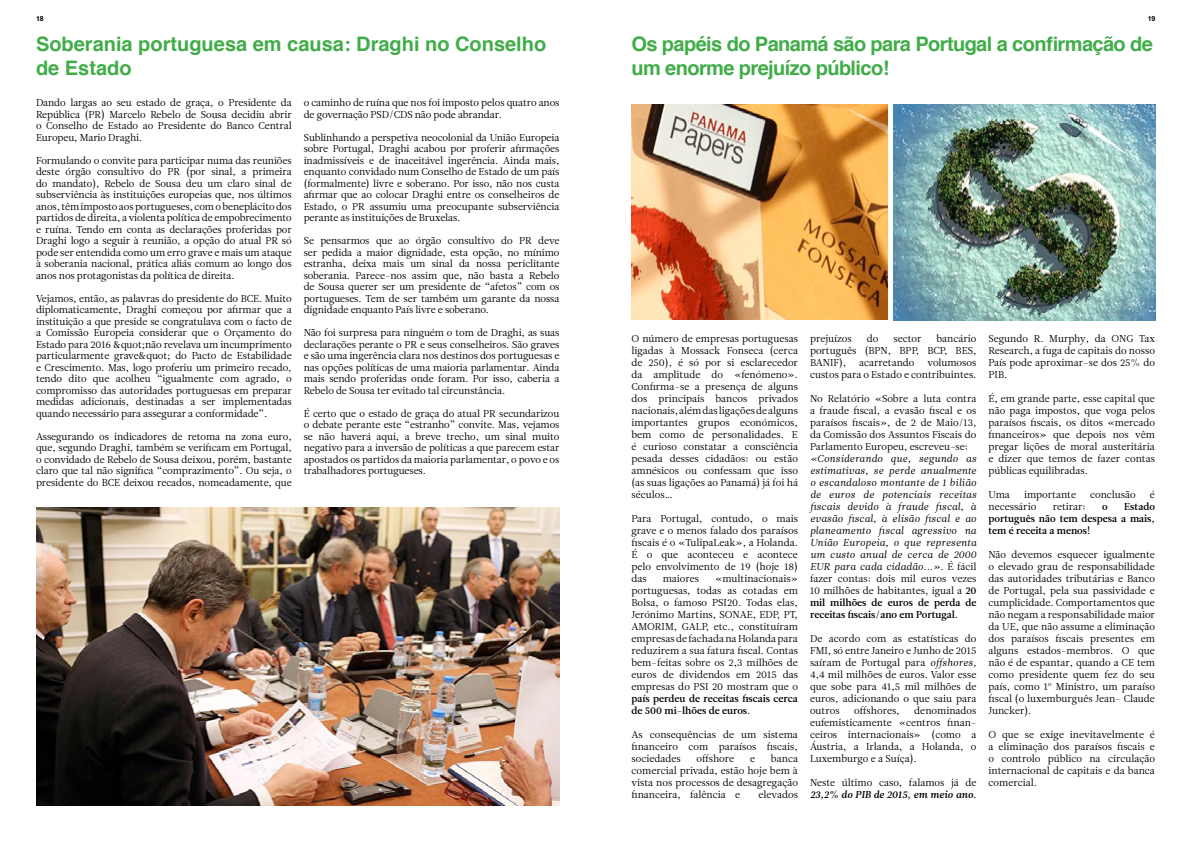
<style>
.page{position:relative;width:1191px;height:842px;background:#fff}
.page>*{position:absolute;margin:0;border:0;box-sizing:border-box;transform-origin:0 0}
.t1{font:700 20px/24px "Helvetica";letter-spacing:-.03em;color:#41ad49}
.t2{font:700 20px/24px "Helvetica";color:#41ad49}
.t3{font:10px/12px "Leitura News Roman 1";color:#000;text-align:justify}
.t4{font:10px/12px "Leitura News Italic 1";color:#000;text-align:justify}
.t5{font:10px/12px "Leitura News Roman 3";color:#000}
.t6{font:10px "Leitura News Italic 3";color:#000}
.t7{font:700 7px "Helvetica";color:#000}
.s1{font-family:"Leitura News Roman 1"}
.s2{font-family:"Leitura News Roman 3"}
.s3{font-family:"Leitura News Italic 1"}
</style>
<div class="page">
<img style="left:631px;top:104px;width:256px;height:216px">
<img style="left:893px;top:104px;width:262px;height:216px">
<img style="left:36px;top:507px;width:523px;height:299px">
<p class="t7" style="left:36px;top:13px;width:9px">18</p>
<p class="t7" style="left:1147px;top:13px;width:9px">19</p>
<h1 class="t2" style="left:36px;top:32px;width:512px">Soberania portuguesa em causa: Draghi no Conselho de Estado</h1>
<h1 class="t1" style="left:631px;top:32px;width:523px">Os papéis do Panamá são para Portugal a confirmação de um enorme prejuízo público!</h1>
<p class="t3" style="left:36px;top:97px;width:257px;line-height:11.5px">Dando largas ao seu estado de graça, o Presidente da República (PR) Marcelo Rebelo de Sousa decidiu abrir o Conselho de Estado ao Presidente do Banco Central Europeu, Mario Draghi.</p>
<p class="t3" style="left:36px;top:155px;width:257px;line-height:11.5px">Formulando o convite para participar numa das reuniões deste órgão consultivo do PR (por sinal, a primeira do mandato), Rebelo de Sousa deu um claro sinal de subserviência às instituições europeias que, nos últimos anos, têm imposto aos portugueses, com o beneplácito dos partidos de direita, a violenta política de empobrecimento e ruína. Tendo em conta as declarações proferidas por Draghi logo a seguir à reunião, a opção do atual PR só pode ser entendida como um erro grave e mais um ataque à soberania nacional, prática aliás comum ao longo dos anos nos protagonistas da política de direita.</p>
<p class="t3" style="left:36px;top:293px;width:257px;line-height:11.5px">Vejamos, então, as palavras do presidente do BCE. Muito diplomaticamente, Draghi começou por afirmar que a instituição a que preside se congratulava com o facto de a Comissão Europeia considerar que o Orçamento do Estado para 2016 &amp;quot;não revelava um incumprimento particularmente grave&amp;quot; do Pacto de Estabilidade e Crescimento. Mas, logo proferiu um primeiro recado, tendo dito que acolheu “igualmente com agrado, o compromisso das autoridades portuguesas em preparar medidas adicionais, destinadas a ser implementadas quando necessário para assegurar a conformidade”.</p>
<p class="t3" style="left:36px;top:431px;width:257px;line-height:11.5px">Assegurando os indicadores de retoma na zona euro, que, segundo Draghi, também se verificam em Portugal, o convidado de Rebelo de Sousa deixou, porém, bastante claro que tal não significa “comprazimento”. Ou seja, o presidente do BCE deixou recados, nomeadamente, que</p>
<p class="t3" style="left:304px;top:97px;width:257px;line-height:11.5px">o caminho de ruína que nos foi imposto pelos quatro anos de governação PSD/CDS não pode abrandar.</p>
<p class="t3" style="left:304px;top:132px;width:257px;line-height:11.5px">Sublinhando a perspetiva neocolonial da União Europeia sobre Portugal, Draghi acabou por proferir afirmações inadmissíveis e de inaceitável ingerência. Ainda mais, enquanto convidado num Conselho de Estado de um país (formalmente) livre e soberano. Por isso, não nos custa afirmar que ao colocar Draghi entre os conselheiros de Estado, o PR assumiu uma preocupante subserviência perante as instituições de Bruxelas.</p>
<p class="t3" style="left:304px;top:235px;width:257px;line-height:11.5px">Se pensarmos que ao órgão consultivo do PR deve ser pedida a maior dignidade, esta opção, no mínimo estranha, deixa mais um sinal da nossa periclitante soberania. Parece-nos assim que, não basta a Rebelo de Sousa querer ser um presidente de “afetos” com os portugueses. Tem de ser também um garante da nossa dignidade enquanto País livre e soberano.</p>
<p class="t3" style="left:304px;top:327px;width:257px;line-height:11.5px">Não foi surpresa para ninguém o tom de Draghi, as suas declarações perante o PR e seus conselheiros. São graves e são uma ingerência clara nos destinos dos portuguesas e nas opções políticas de uma maioria parlamentar. Ainda mais sendo proferidas onde foram. Por isso, caberia a Rebelo de Sousa ter evitado tal circunstância.</p>
<p class="t3" style="left:304px;top:408px;width:257px;line-height:11.5px">É certo que o estado de graça do atual PR secundarizou o debate perante este “estranho” convite. Mas, vejamos se não haverá aqui, a breve trecho, um sinal muito negativo para a inversão de políticas a que parecem estar apostados os partidos da maioria parlamentar, o povo e os trabalhadores portugueses.</p>
<p class="t3" style="left:631px;top:333px;width:168px">O número de empresas portuguesas ligadas à Mossack Fonseca (cerca de 250), é só por si esclarecedor da amplitude do «fenómeno».<br>Confirma-se a presença de alguns dos principais bancos privados nacionais, além das ligações de alguns importantes grupos económicos, bem como de personalidades. E é curioso constatar a consciência pesada desses cidadãos: ou estão amnésicos ou confessam que isso (as suas ligações ao Panamá) já foi há séculos…</p>
<p class="t3" style="left:631px;top:513px;width:168px">Para Portugal, contudo, o mais grave e o menos falado dos paraísos fiscais é o «TulipaLeak», a Holanda.<br>É o que aconteceu e acontece pelo envolvimento de 19 (hoje 18) das</p>
<p class="t3" style="left:631px;top:573px;width:168px;text-indent:84px">«multinacionais» portuguesas, todas as cotadas em Bolsa, o famoso PSI20. Todas elas, Jerónimo Martins, SONAE, EDP, PT, AMORIM, GALP, etc., constituíram empresas de fachada na Holanda para reduzirem a sua fatura fiscal. Contas bem-feitas sobre os 2,3 milhões de euros de dividendos em 2015 das empresas do PSI 20 mostram que o</p>
<p class="t5" style="left:631px;top:693px;width:168px">país perdeu de receitas fiscais cerca de 500 mi-lhões de euros.</p>
<p class="t3" style="left:631px;top:729px;width:168px">As consequências de um sistema financeiro com paraísos fiscais, sociedades</p>
<p class="t3" style="left:662px;top:573px;width:38px">maiores</p>
<p class="t3" style="left:631px;top:753px;width:168px;text-indent:139px">banca comercial privada, estão hoje bem à vista nos processos de desagregação financeira, falência e</p>
<p class="t3" style="left:696px;top:753px;width:39px">offshore</p>
<p class="t3" style="left:750px;top:753px;width:6px">e</p>
<p class="t3" style="left:758px;top:789px;width:41px">elevados</p>
<p class="t3" style="left:810px;top:333px;width:43px">prejuízos</p>
<p class="t3" style="left:867px;top:333px;width:13px">do</p>
<p class="t3" style="left:893px;top:333px;width:30px">sector</p>
<p class="t3" style="left:810px;top:333px;width:168px;text-indent:126px">bancário português (BPN, BPP, BCP, BES, BANIF),</p>
<p class="t3" style="left:810px;top:357px;width:168px;text-align:right">volumosos<br>custos para o Estado e contribuintes.</p>
<p class="t3" style="left:810px;top:393px;width:168px">No Relatório «Sobre a luta contra a fraude fiscal, a evasão fiscal e os paraísos fiscais», de 2 de Maio/13, da Comissão dos Assuntos Fiscais do Parlamento Europeu, escreveu-se:</p>
<p class="t4" style="left:810px;top:453px;width:168px">«Considerando que, segundo as estimativas, se perde anualmente o escandaloso montante de 1 bilião de euros de potenciais receitas fiscais devido à fraude fiscal, à evasão fiscal, à elisão fiscal e ao planeamento fiscal agressivo na União Europeia, o que representa um custo anual de cerca de 2000<br>EUR para cada cidadão...». <span class="s1">É fácil</span></p>
<p class="t3" style="left:810px;top:573px;width:168px">fazer contas: dois mil euros vezes<br>10 milhões de habitantes, igual a <span class="s2">20</span></p>
<p class="t5" style="left:810px;top:597px;width:168px">mil milhões de euros de perda de receitas fiscais/ano em Portugal.</p>
<p class="t3" style="left:810px;top:633px;width:168px">De acordo com as estatísticas do FMI, só entre Janeiro e Junho de 2015 saíram de Portugal para <span class="s3">offshores, </span>4,4 mil milhões de euros. Valor esse que sobe para 41,5 mil milhões de euros, adicionando o que saiu para outros</p>
<p class="t3" style="left:859px;top:357px;width:57px">acarretando</p>
<p class="t3" style="left:810px;top:705px;width:168px;text-indent:104px">denominados eufemisticamente «centros finan&shy;ceiros internacionais» (como a Áustria, a Irlanda, a Holanda, o Luxemburgo e a Suíça).</p>
<p class="t3" style="left:810px;top:777px;width:168px">Neste último caso, falamos já de</p>
<p class="t6" style="left:810px;top:789px;width:168px">23,2% do PIB de 2015, em meio ano.</p>
<p class="t3" style="left:854px;top:705px;width:47px">offshores,</p>
<p class="t3" style="left:988px;top:333px;width:168px">Segundo R. Murphy, da ONG Tax Research, a fuga de capitais do nosso País pode aproximar-se dos 25% do PIB.</p>
<p class="t3" style="left:988px;top:393px;width:168px">É, em grande parte, esse capital que não paga impostos, que voga pelos paraísos fiscais, os ditos «mercado financeiros» que depois nos vêm pregar lições de moral austeritária e dizer que temos de fazer contas públicas equilibradas.</p>
<p class="t3" style="left:988px;top:489px;width:23px">Uma</p>
<p class="t3" style="left:1024px;top:489px;width:53px">importante</p>
<p class="t3" style="left:1090px;top:489px;width:47px">conclusão</p>
<p class="t3" style="left:1150px;top:489px;width:6px">é</p>
<p class="t3" style="left:988px;top:501px;width:49px">necessário</p>
<p class="t3" style="left:1052px;top:501px;width:35px">retirar:</p>
<p class="t5" style="left:1102px;top:501px;width:7px">o</p>
<p class="t5" style="left:988px;top:501px;width:168px;text-align:justify;text-indent:136px">Estado português não tem despesa a mais, tem é receita a menos!</p>
<p class="t3" style="left:988px;top:549px;width:168px">Não devemos esquecer igualmente o elevado grau de responsabilidade das autoridades tributárias e Banco de Portugal, pela sua passividade e cumplicidade. Comportamentos que não negam a responsabilidade maior da UE, que não assume a eliminação dos paraísos fiscais presentes em alguns estados-membros. O que não é de espantar, quando a CE tem como presidente quem fez do seu país, como 1º Ministro, um paraíso fiscal (o luxemburguês Jean- Claude Juncker).</p>
<p class="t3" style="left:988px;top:729px;width:168px">O que se exige inevitavelmente é a eliminação dos paraísos fiscais e o controlo público na circulação internacional de capitais e da banca comercial.</p>
</div>
